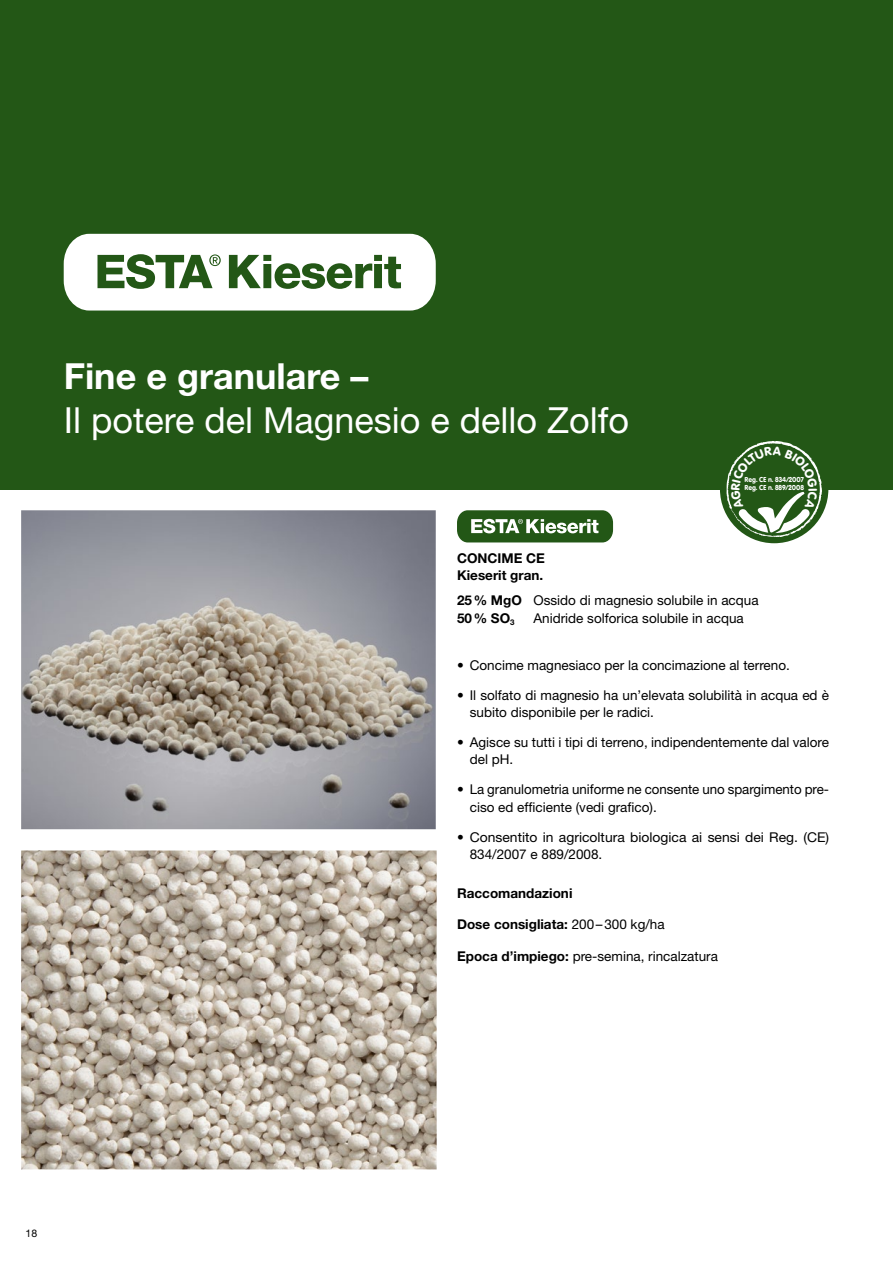
<style>
.page{position:relative;width:893px;height:1263px;background:#fff}
.page>*{position:absolute;margin:0;border:0;box-sizing:border-box;transform-origin:0 0}
.t1{font:36px "Helvetica Neue";color:#fff}
.t2{font:700 36px "Helvetica Neue";color:#fff}
.t3{font:13.5px/17.2px "Helvetica Neue";color:#000}
.t4{font:700 13.5px/16.2px "Helvetica Neue";color:#000}
.t5{font:10.5px "Helvetica Neue LTW1 G";color:#000}
.t6{font:7.05px/8.4px "VAG Rounded BT";color:#fff;scale:.94 1}
.s1{font-weight:700}
.s2{font-weight:400}
</style>
<div class="page">
<div style="left:0;top:0;width:893px;height:489px;background:#235716"></div>
<svg style="left:64px;top:234px;width:372px;height:77px"></svg>
<img style="left:21px;top:850px;width:416px;height:319px">
<svg style="left:457px;top:510px;width:156px;height:32px;background:#527b48"></svg>
<img style="left:21px;top:510px;width:415px;height:319px">
<div style="left:720px;top:435px;width:108px;height:108px;background:#235716;border-radius:50%"></div>
<svg style="left:726px;top:441px;width:96px;height:97px"></svg>
<h1 class="t2" style="left:64px;top:354px;width:306px">Fine e granulare –</h1>
<h1 class="t1" style="left:64px;top:398px;width:567px">Il potere del Magnesio e dello Zolfo</h1>
<p class="t6" style="left:744px;top:475px;width:65px">Reg. CE n. 834/2007<br>Reg. CE n. 889/2008</p>
<p class="t4" style="left:457px;top:550px;width:89px">CONCIME CE<br>Kieserit gran.</p>
<p class="t3" style="left:457px;top:592px;width:303px"><span class="s1">25% MgO</span> Ossido di magnesio solubile in acqua<br><span class="s1">50% SO</span><sub>3</sub></p>
<p class="t3" style="left:534px;top:609px;width:212px">Anidride solforica solubile in acqua</p>
<p class="t3" style="left:457px;top:656px;width:334px">• Concime magnesiaco per la concimazione al terreno.</p>
<p class="t3" style="left:470px;top:686px;width:361px;text-indent:-13px">• Il solfato di magnesio ha un’elevata solubilità in acqua ed è subito disponibile per le radici.</p>
<p class="t3" style="left:470px;top:733px;width:361px;text-indent:-13px">• Agisce su tutti i tipi di terreno, indipendentemente dal valore del pH.</p>
<p class="t3" style="left:470px;top:781px;width:361px;text-indent:-13px">• La granulometria uniforme ne consente uno spargimento pre&shy;ciso ed efficiente (vedi grafico).</p>
<p class="t3" style="left:470px;top:828px;width:361px;text-indent:-13px">• Consentito in agricoltura biologica ai sensi dei Reg. (CE)<br>834/2007 e 889/2008.</p>
<p class="t4" style="left:457px;top:885px;width:117px">Raccomandazioni</p>
<p class="t4" style="left:457px;top:916px;width:209px">Dose consigliata: <span class="s2">200–300 kg/ha</span></p>
<p class="t3" style="left:457px;top:947px;width:262px"><span class="s1">Epoca d’impiego:</span> pre-semina, rincalzatura</p>
<p class="t5" style="left:26px;top:1227px;width:13px">18</p>
</div>
